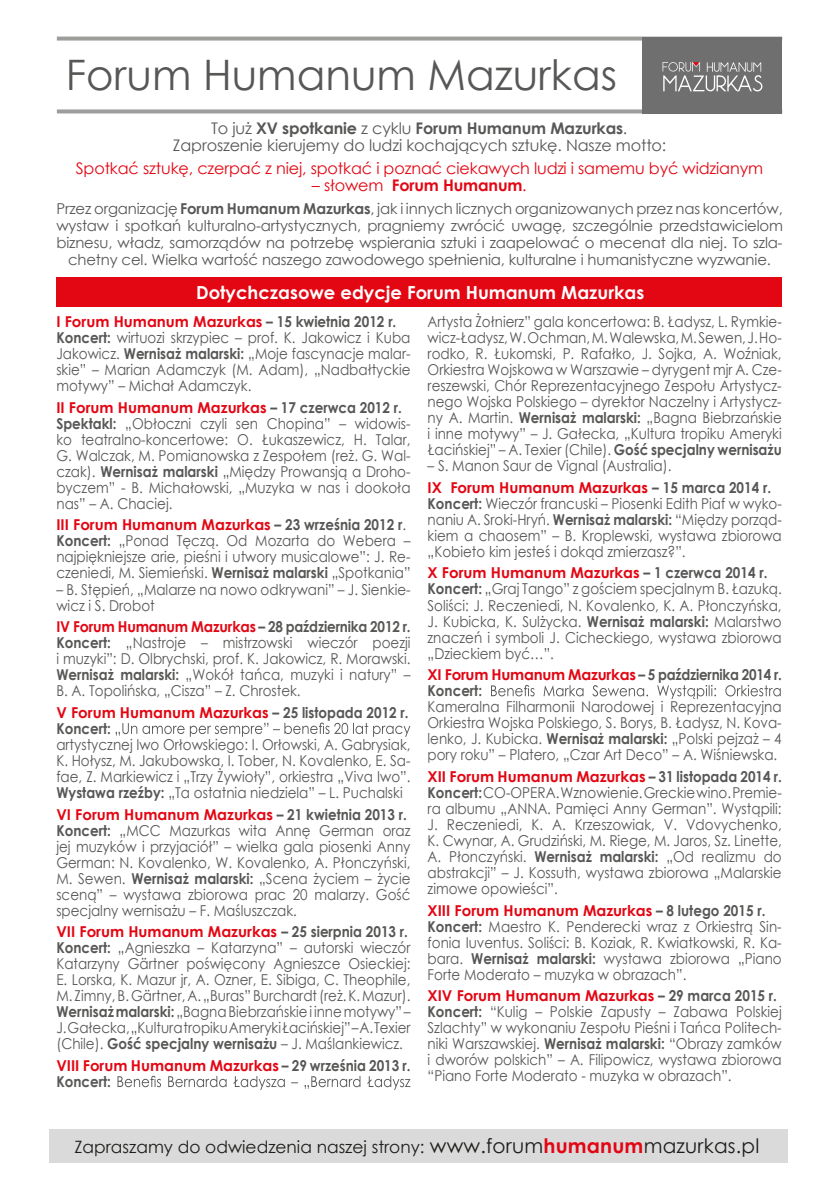
<style>
.page{position:relative;width:830px;height:1191px;background:#fff}
.page>*{position:absolute;margin:0;border:0;box-sizing:border-box;transform-origin:0 0}
.t1{font:42px "Century Gothic";color:#575756}
.t2{font:700 18px "Century Gothic";color:#fff}
.t3{font:17px "Century Gothic";color:#1d1d1b}
.t4{font:16px/17px "Century Gothic";letter-spacing:-.01em;color:#575756;text-align:center}
.t5{font:16px "Century Gothic";letter-spacing:-.01em;color:#e30613}
.t6{font:700 16px "Century Gothic";letter-spacing:-.01em;color:#e30613}
.t7{font:15px/16px "Century Gothic";color:#575756;scale:.9 1}
.t8{font:15px/17px "Century Gothic";color:#575756;text-align:center}
.t9{font:700 15px/16px "Century Gothic";color:#575756;scale:.9 1}
.s1{font-weight:700}
.s2{font-weight:400}
.s3{font-weight:700;color:#e30613}
.s4{color:#e30613}
.s5{font-size:20px}
.s6{font-weight:700;font-size:20px;color:#e30613}
</style>
<div class="page">
<svg style="left:57px;top:109px;width:725px;height:4px;background:#a8a8a7"></svg>
<svg style="left:57px;top:37px;width:725px;height:4px;background:#a7a7a6"></svg>
<svg style="left:116px;top:722px;width:294px;height:15px"></svg>
<svg style="left:117px;top:1075px;width:293px;height:15px"></svg>
<svg style="left:491px;top:685px;width:290px;height:14px"></svg>
<div style="left:56px;top:277px;width:726px;height:30px;background:#e30613"></div>
<div style="left:642px;top:37px;width:139px;height:76px;background:#706f6f"></div>
<svg style="left:662px;top:62px;width:100px;height:30px"></svg>
<div style="left:49px;top:1129px;width:739px;height:34px;background:#dadada"></div>
<p class="t1" style="left:66px;top:45px;width:552px">Forum Humanum Mazurkas</p>
<p class="t4" style="left:173px;top:120px;width:495px">To już <span class="s1">XV spotkanie</span> z cyklu <span class="s1">Forum Humanum Mazurkas</span>.<br>Zaproszenie kierujemy do ludzi kochających sztukę. Nasze motto:</p>
<p class="t5" style="left:76px;top:157px;width:689px">Spotkać sztukę, czerpać z niej, spotkać i poznać ciekawych ludzi i samemu być widzianym</p>
<p class="t6" style="left:312px;top:173px;width:216px"><span class="s2">– słowem</span> Forum Humanum<span class="s2">.</span></p>
<p class="t8" style="left:56px;top:200px;width:728px">Przez organizację <span class="s1">Forum Humanum Mazurkas</span>, jak i innych licznych organizowanych przez nas koncertów, wystaw i spotkań kulturalno-artystycznych, pragniemy zwrócić uwagę, szczególnie przedstawicielom biznesu, władz, samorządów na potrzebę wspierania sztuki i zaapelować o mecenat dla niej. To szla&shy;chetny cel. Wielka wartość naszego zawodowego spełnienia, kulturalne i humanistyczne wyzwanie.</p>
<p class="t2" style="left:196px;top:279px;width:450px">Dotychczasowe edycje Forum Humanum Mazurkas</p>
<p class="t7" style="left:56px;top:313px;width:395px"><span class="s3">I Forum Humanum Mazurkas</span> <span class="s1">– 15 kwietnia 2012 r.<br>Koncert:</span> wirtuozi skrzypiec – prof. K. Jakowicz i Kuba Jakowicz. <span class="s1">Wernisaż malarski:</span> „Moje fascynacje malar&shy;skie” – Marian Adamczyk (M. Adam), „Nadbałtyckie motywy” – Michał Adamczyk.</p>
<p class="t7" style="left:56px;top:399px;width:395px"><span class="s3">II Forum Humanum Mazurkas</span> <span class="s1">– 17 czerwca 2012 r.<br>Spektakl:</span> „Obłoczni czyli sen Chopina” – widowis&shy;ko teatralno-koncertowe: O. Łukaszewicz, H. Talar, G. Walczak, M. Pomianowska z Zespołem (reż. G. Wal&shy;czak). <span class="s1">Wernisaż malarski</span> „Między Prowansją a Droho&shy;byczem” - B. Michałowski, „Muzyka w nas i dookoła nas” – A. Chaciej.</p>
<p class="t7" style="left:56px;top:517px;width:395px"><span class="s3">III Forum Humanum Mazurkas</span> <span class="s1">– 23 września 2012 r</span>.<br><span class="s1">Koncert:</span> „Ponad Tęczą. Od Mozarta do Webera – najpiękniejsze arie, pieśni i utwory musicalowe”: J. Re&shy;czeniedi, M. Siemieński. <span class="s1">Wernisaż malarski</span> „Spotkania”</p>
<p class="t7" style="left:56px;top:581px;width:395px">– B. Stępień, „Malarze na nowo odkrywani” – J. Sienkie&shy;wicz i S. Drobot</p>
<p class="t7" style="left:56px;top:618px;width:395px;text-align:justify"><span class="s3">IV Forum Humanum Mazurkas</span> <span class="s1">– 28 października 2012 r.<br>Koncert:</span> „Nastroje – mistrzowski wieczór poezji i muzyki”: D. Olbrychski, prof. K. Jakowicz, R. Morawski.<br><span class="s1">Wernisaż malarski:</span> „Wokół tańca, muzyki i natury” – B. A. Topolińska, „Cisza” – Z. Chrostek.</p>
<p class="t7" style="left:56px;top:704px;width:395px"><span class="s3">V Forum Humanum Mazurkas</span> <span class="s1">– 25 listopada 2012 r.<br>Koncert:<br></span>artystycznej Iwo Orłowskiego: I. Orłowski, A. Gabrysiak, K. Hołysz, M. Jakubowska, I. Tober, N. Kovalenko, E. Sa&shy;fae, Z. Markiewicz i „Trzy Żywioły”, orkiestra „Viva Iwo”.<br><span class="s1">Wystawa rzeźby:</span> „Ta ostatnia niedziela” – L. Puchalski</p>
<p class="t7" style="left:56px;top:806px;width:395px"><span class="s3">VI Forum Humanum Mazurkas</span> <span class="s1">– 21 kwietnia 2013 r.<br>Koncert:</span> „MCC Mazurkas wita Annę German oraz jej muzyków i przyjaciół” – wielka gala piosenki Anny German: N. Kovalenko, W. Kovalenko, A. Płonczyński, M. Sewen. <span class="s1">Wernisaż malarski:</span> „Scena życiem – życie sceną” – wystawa zbiorowa prac 20 malarzy. Gość specjalny wernisażu – F. Maśluszczak.</p>
<p class="t7" style="left:56px;top:923px;width:395px"><span class="s3">VII Forum Humanum Mazurkas</span> <span class="s1">– 25 sierpnia 2013 r.<br>Koncert:</span> „Agnieszka – Katarzyna” – autorski wieczór Katarzyny Gärtner poświęcony Agnieszce Osieckiej:<br>E. Lorska, K. Mazur jr, A. Ozner, E. Sibiga, C. Theophile, M. Zimny, B. Gärtner,A. „Buras” Burchardt(reż.K.Mazur).<br><span class="s1">Wernisażmalarski:</span> „BagnaBiebrzańskiei innemotywy” – J.Gałecka,„KulturatropikuAmerykiŁacińskiej”–A.Texier (Chile). <span class="s1">Gość specjalny wernisażu</span> – J. Maślankiewicz.</p>
<p class="t9" style="left:56px;top:1057px;width:395px"><span class="s4">VIII Forum Humanum Mazurkas</span> – 29 września 2013 r.<br>Koncert:</p>
<p class="t7" style="left:427px;top:313px;width:395px;text-align:justify">Artysta Żołnierz” gala koncertowa: B. Ładysz, L. Rymkie&shy;wicz-Ładysz,W.Ochman,M.Walewska,M.Sewen,J.Ho&shy;rodko, R. Łukomski, P. Rafałko, J. Sojka, A. Woźniak, Orkiestra Wojskowa w Warszawie – dyrygent mjr A. Cze&shy;reszewski, Chór Reprezentacyjnego Zespołu Artystycz&shy;nego Wojska Polskiego – dyrektor Naczelny i Artystycz&shy;ny A. Martin. <span class="s1">Wernisaż malarski:</span> „Bagna Biebrzańskie i inne motywy” – J. Gałecka, „Kultura tropiku Ameryki Łacińskiej” – A. Texier (Chile). <span class="s1">Gość specjalny wernisażu</span></p>
<p class="t7" style="left:427px;top:455px;width:383px;line-height:21.6px">– S. Manon Saur de Vignal (Australia).<br><span class="s3">IX Forum Humanum Mazurkas</span> <span class="s1">– 15 marca 2014 r.</span></p>
<p class="t7" style="left:427px;top:495px;width:395px;text-align:justify"><span class="s1">Koncert:</span> Wieczór francuski – Piosenki Edith Piaf w wyko&shy;naniu A. Sroki-Hryń. <span class="s1">Wernisaż malarski:</span> “Między porząd&shy;kiem a chaosem” – B. Kroplewski, wystawa zbiorowa „Kobieto kim jesteś i dokąd zmierzasz?”.</p>
<p class="t7" style="left:427px;top:565px;width:395px"><span class="s3">X Forum Humanum Mazurkas</span> <span class="s1">– 1 czerwca 2014 r.<br>Koncert:</span> „Graj Tango” z gościem specjalnym B. Łazuką.<br>Soliści: J. Reczeniedi, N. Kovalenko, K. A. Płonczyńska, J. Kubicka, K. Sulżycka. <span class="s1">Wernisaż malarski:</span> Malarstwo znaczeń i symboli J. Cicheckiego, wystawa zbiorowa „Dzieckiem być…”.</p>
<p class="t7" style="left:427px;top:666px;width:395px"><span class="s3">XI Forum Humanum Mazurkas</span> <span class="s1">– 5 października 2014 r.<br>Koncert:<br></span>Kameralna Filharmonii Narodowej i Reprezentacyjna Orkiestra Wojska Polskiego, S. Borys, B. Ładysz, N. Kova&shy;lenko, J. Kubicka. <span class="s1">Wernisaż malarski:</span> „Polski pejzaż – 4 pory roku” – Platero, „Czar Art Deco” – A. Wiśniewska.</p>
<p class="t7" style="left:427px;top:768px;width:395px;text-align:justify"><span class="s3">XII Forum Humanum Mazurkas</span> <span class="s1">– 31 listopada 2014 r.<br>Koncert:</span>CO-OPERA.Wznowienie.Greckiewino.Premie&shy;ra albumu „ANNA. Pamięci Anny German”. Wystąpili:<br>J. Reczeniedi, K. A. Krzeszowiak, V. Vdovychenko, K. Cwynar, A. Grudziński, M. Riege, M. Jaros, Sz. Linette, A. Płonczyński. <span class="s1">Wernisaż malarski:</span> „Od realizmu do abstrakcji” – J. Kossuth, wystawa zbiorowa „Malarskie zimowe opowieści”.</p>
<p class="t7" style="left:427px;top:902px;width:395px"><span class="s3">XIII Forum Humanum Mazurkas</span> <span class="s1">– 8 lutego 2015 r.<br>Koncert:</span> Maestro K. Penderecki wraz z Orkiestrą Sin&shy;fonia Iuventus. Soliści: B. Koziak, R. Kwiatkowski, R. Ka&shy;bara. <span class="s1">Wernisaż malarski:</span> wystawa zbiorowa „Piano Forte Moderato – muzyka w obrazach”.</p>
<p class="t7" style="left:427px;top:987px;width:395px"><span class="s3">XIV Forum Humanum Mazurkas</span> <span class="s1">– 29 marca 2015 r.<br>Koncert:</span> “Kulig – Polskie Zapusty – Zabawa Polskiej Szlachty” w wykonaniu Zespołu Pieśni i Tańca Politech&shy;niki Warszawskiej. <span class="s1">Wernisaż malarski:</span> “Obrazy zamków i dworów polskich” – A. Filipowicz, wystawa zbiorowa “Piano Forte Moderato - muzyka w obrazach”.</p>
<p class="t3" style="left:74px;top:1135px;width:686px">Zapraszamy do odwiedzenia naszej strony: <span class="s5">www.forum</span><span class="s6">humanum</span><span class="s5">mazurkas.pl</span></p>
</div>
